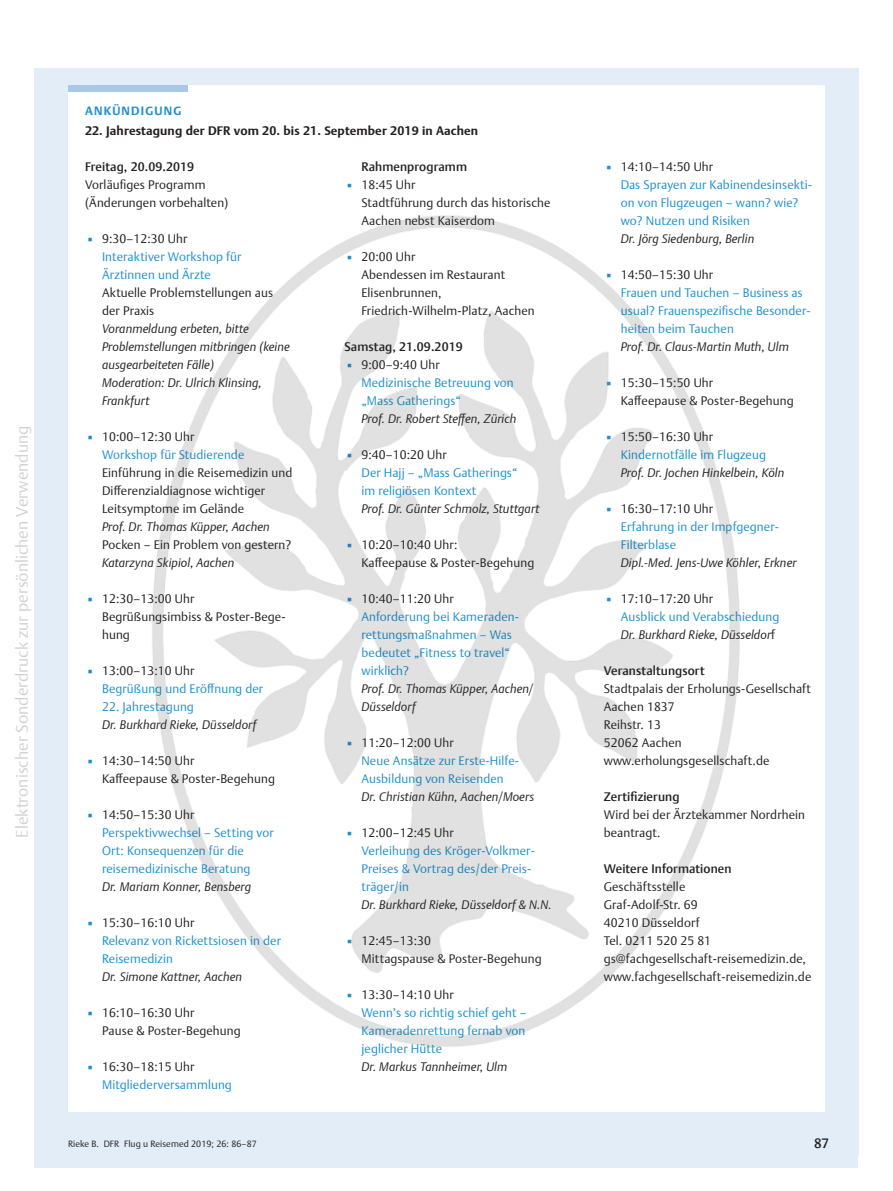
<style>
.page{position:relative;width:893px;height:1191px;background:#fff}
.page>*{position:absolute;margin:0;border:0;box-sizing:border-box;transform-origin:0 0}
.t1{font:300 16.5px "Thieme Argo 2011";color:#d1d2d4}
.t2{font:500 13.5px "Thieme Argo 2011";color:#231f20}
.t3{font:300 12.3px/18px "Thieme Argo 2011";letter-spacing:.01em;color:#1d90d0}
.t4{font:300 12.3px/18px "Thieme Argo 2011";letter-spacing:.01em;color:#231f20}
.t5{font:italic 300 12.3px/18px "Thieme Argo 2011";letter-spacing:.01em;color:#231f20}
.t6{font:500 12.3px "Thieme Argo 2011";letter-spacing:.01em;color:#231f20}
.t7{font:700 12.3px "Thieme Argo 2011";letter-spacing:.01em;color:#231f20}
.t8{font:700 12px "Thieme Argo 2011";letter-spacing:.1em;color:#1d90d0}
.t9{font:300 9px "Thieme Argo 2011";letter-spacing:.01em;color:#231f20}
.s1{color:#231f20}
.s2{color:#1d90d0}
.s3{font-style:italic;color:#231f20}
</style>
<div class="page">
<div style="left:34px;top:68px;width:825px;height:1099px;background:#e3edf8"></div>
<div style="left:68px;top:85px;width:757px;height:1026px;background:#fff"></div>
<div style="left:68px;top:85px;width:119px;height:6px;background:#a7c8e8"></div>
<img style="left:152px;top:215px;width:588px;height:832px">
<h1 class="t1" style="left:11px;top:837px;width:413px;rotate:-90deg">Elektronischer Sonderdruck zur persönlichen Verwendung</h1>
<p class="t8" style="left:85px;top:103px;width:98px">ANKÜNDIGUNG</p>
<p class="t7" style="left:85px;top:122px;width:394px">22. Jahrestagung der DFR vom 20. bis 21. September 2019 in Aachen</p>
<p class="t6" style="left:85px;top:158px;width:111px">Freitag, 20.09.2019</p>
<p class="t4" style="left:85px;top:175px;width:145px">Vorläufiges Programm (Änderungen vorbehalten)</p>
<p class="t3" style="left:102px;top:229px;width:141px;text-indent:-17px">▪ <span class="s1">9:30–12:30 Uhr<br></span>Interaktiver Workshop für<br>Ärztinnen und Ärzte</p>
<p class="t4" style="left:102px;top:283px;width:173px">Aktuelle Problemstellungen aus der Praxis</p>
<p class="t5" style="left:102px;top:319px;width:189px">Voranmeldung erbeten, bitte<br>Problemstellungen mitbringen (keine ausgearbeiteten Fälle)<br>Moderation: Dr. Ulrich Klinsing,<br>Frankfurt</p>
<p class="t3" style="left:102px;top:427px;width:144px;text-indent:-17px">▪ <span class="s1">10:00–12:30 Uhr<br></span>Workshop für Studierende</p>
<p class="t4" style="left:102px;top:463px;width:192px">Einführung in die Reisemedizin und<br>Differenzialdiagnose wichtiger<br>Leitsymptome im Gelände</p>
<p class="t5" style="left:102px;top:517px;width:169px">Prof. Dr. Thomas Küpper, Aachen</p>
<p class="t4" style="left:102px;top:535px;width:191px">Pocken – Ein Problem von gestern?</p>
<p class="t5" style="left:102px;top:553px;width:134px">Katarzyna Skipiol, Aachen</p>
<p class="t4" style="left:102px;top:589px;width:185px;text-indent:-17px"><span class="s2">▪</span> 12:30–13:00 Uhr<br>Begrüßungsimbiss &amp; Poster-Bege&shy;hung</p>
<p class="t3" style="left:102px;top:661px;width:163px;text-indent:-17px">▪ <span class="s1">13:00–13:10 Uhr<br></span>Begrüßung und Eröffnung der</p>
<p class="t3" style="left:102px;top:697px;width:93px">22. Jahrestagung</p>
<p class="t5" style="left:102px;top:715px;width:156px">Dr. Burkhard Rieke, Düsseldorf</p>
<p class="t4" style="left:102px;top:751px;width:174px;text-indent:-17px"><span class="s2">▪</span> 14:30–14:50 Uhr<br>Kaffeepause &amp; Poster-Begehung</p>
<p class="t3" style="left:102px;top:805px;width:173px;text-indent:-17px">▪ <span class="s1">14:50–15:30 Uhr<br></span>Perspektivwechsel – Setting vor<br>Ort: Konsequenzen für die reisemedizinische Beratung</p>
<p class="t5" style="left:102px;top:877px;width:151px">Dr. Mariam Konner, Bensberg</p>
<p class="t3" style="left:102px;top:913px;width:180px;text-indent:-17px">▪ <span class="s1">15:30–16:10 Uhr<br></span>Relevanz von Rickettsiosen in der<br>Reisemedizin</p>
<p class="t5" style="left:102px;top:967px;width:141px">Dr. Simone Kattner, Aachen</p>
<p class="t4" style="left:102px;top:1003px;width:140px;text-indent:-17px"><span class="s2">▪</span> 16:10–16:30 Uhr<br>Pause &amp; Poster-Begehung</p>
<p class="t3" style="left:102px;top:1057px;width:131px;text-indent:-17px">▪ <span class="s1">16:30–18:15 Uhr<br></span>Mitgliederversammlung</p>
<p class="t6" style="left:361px;top:158px;width:107px">Rahmenprogramm</p>
<p class="t4" style="left:361px;top:175px;width:191px;text-indent:-17px"><span class="s2">▪</span> 18:45 Uhr<br>Stadtführung durch das historische<br>Aachen nebst Kaiserdom</p>
<p class="t4" style="left:361px;top:247px;width:175px;text-indent:-17px"><span class="s2">▪</span> 20:00 Uhr<br>Abendessen im Restaurant<br>Elisenbrunnen,<br>Friedrich-Wilhelm-Platz, Aachen</p>
<p class="t6" style="left:344px;top:338px;width:120px">Samstag, 21.09.2019</p>
<p class="t3" style="left:361px;top:355px;width:154px;text-indent:-17px">▪ <span class="s1">9:00–9:40 Uhr<br></span>Medizinische Betreuung von „Mass Gatherings“</p>
<p class="t5" style="left:361px;top:409px;width:156px">Prof. Dr. Robert Steffen, Zürich</p>
<p class="t3" style="left:361px;top:445px;width:158px;text-indent:-17px">▪ <span class="s1">9:40–10:20 Uhr<br></span>Der Hajj – „Mass Gatherings“ im religiösen Kontext</p>
<p class="t5" style="left:361px;top:499px;width:180px">Prof. Dr. Günter Schmolz, Stuttgart</p>
<p class="t4" style="left:361px;top:535px;width:174px;text-indent:-17px"><span class="s2">▪</span> 10:20–10:40 Uhr:<br>Kaffeepause &amp; Poster-Begehung</p>
<p class="t3" style="left:361px;top:589px;width:158px;text-indent:-17px">▪ <span class="s1">10:40–11:20 Uhr<br></span>Anforderung bei Kameraden&shy;rettungsmaßnahmen – Was bedeutet „Fitness to travel“ wirklich?</p>
<p class="t5" style="left:361px;top:679px;width:173px">Prof. Dr. Thomas Küpper, Aachen/<br>Düsseldorf</p>
<p class="t3" style="left:361px;top:733px;width:159px;text-indent:-17px">▪ <span class="s1">11:20–12:00 Uhr<br></span>Neue Ansätze zur Erste-Hilfe-<br>Ausbildung von Reisenden</p>
<p class="t5" style="left:361px;top:787px;width:174px">Dr. Christian Kühn, Aachen/Moers</p>
<p class="t3" style="left:361px;top:823px;width:175px;text-indent:-17px">▪ <span class="s1">12:00–12:45 Uhr<br></span>Verleihung des Kröger-Volkmer-<br>Preises &amp; Vortrag des/der Preis&shy;träger/in</p>
<p class="t5" style="left:361px;top:895px;width:192px">Dr. Burkhard Rieke, Düsseldorf &amp; N.N.</p>
<p class="t4" style="left:361px;top:931px;width:182px;text-indent:-17px"><span class="s2">▪</span> 12:45–13:30<br>Mittagspause &amp; Poster-Begehung</p>
<p class="t3" style="left:361px;top:985px;width:167px;text-indent:-17px">▪ <span class="s1">13:30–14:10 Uhr<br></span>Wenn’s so richtig schief geht –<br>Kameradenrettung fernab von jeglicher Hütte</p>
<p class="t5" style="left:361px;top:1057px;width:147px">Dr. Markus Tannheimer, Ulm</p>
<p class="t9" style="left:68px;top:1137px;width:190px">Rieke B. DFR Flug u Reisemed 2019; 26: 86–87</p>
<p class="t3" style="left:621px;top:157px;width:193px;text-indent:-17px">▪ <span class="s1">14:10–14:50 Uhr<br></span>Das Sprayen zur Kabinendesinsekti&shy;on von Flugzeugen – wann? wie? wo? Nutzen und Risiken</p>
<p class="t5" style="left:621px;top:229px;width:135px">Dr. Jörg Siedenburg, Berlin</p>
<p class="t3" style="left:621px;top:265px;width:191px;text-indent:-17px">▪ <span class="s1">14:50–15:30 Uhr<br></span>Frauen und Tauchen – Business as usual? Frauenspezifische Besonder&shy;heiten beim Tauchen</p>
<p class="t5" style="left:621px;top:337px;width:170px">Prof. Dr. Claus-Martin Muth, Ulm</p>
<p class="t4" style="left:621px;top:373px;width:174px;text-indent:-17px"><span class="s2">▪</span> 15:30–15:50 Uhr<br>Kaffeepause &amp; Poster-Begehung</p>
<p class="t3" style="left:621px;top:427px;width:147px;text-indent:-17px">▪ <span class="s1">15:50–16:30 Uhr<br></span>Kindernotfälle im Flugzeug</p>
<p class="t5" style="left:621px;top:463px;width:165px">Prof. Dr. Jochen Hinkelbein, Köln</p>
<p class="t3" style="left:621px;top:499px;width:160px;text-indent:-17px">▪ <span class="s1">16:30–17:10 Uhr<br></span>Erfahrung in der Impfgegner-<br>Filterblase</p>
<p class="t5" style="left:621px;top:553px;width:177px">Dipl.-Med. Jens-Uwe Köhler, Erkner</p>
<p class="t3" style="left:621px;top:589px;width:160px;text-indent:-17px">▪ <span class="s1">17:10–17:20 Uhr<br></span>Ausblick und Verabschiedung<br><span class="s3">Dr. Burkhard Rieke, Düsseldor</span><span class="s1">f</span></p>
<p class="t6" style="left:604px;top:662px;width:102px">Veranstaltungsort</p>
<p class="t4" style="left:604px;top:679px;width:209px">Stadtpalais der Erholungs-Gesellschaft<br>Aachen 1837<br>Reihstr. 13<br>52062 Aachen www.erholungsgesellschaft.de</p>
<p class="t6" style="left:604px;top:788px;width:77px">Zertifizierung</p>
<p class="t4" style="left:604px;top:805px;width:203px">Wird bei der Ärztekammer Nordrhein beantragt.</p>
<p class="t6" style="left:604px;top:860px;width:129px">Weitere Informationen</p>
<p class="t4" style="left:604px;top:877px;width:209px">Geschäftsstelle<br>Graf-Adolf-Str. 69<br>40210 Düsseldorf<br>Tel. 0211 520 25 81 gs@fachgesellschaft-reisemedizin.de, www.fachgesellschaft-reisemedizin.de</p>
<p class="t2" style="left:814px;top:1134px;width:17px">87</p>
</div>
